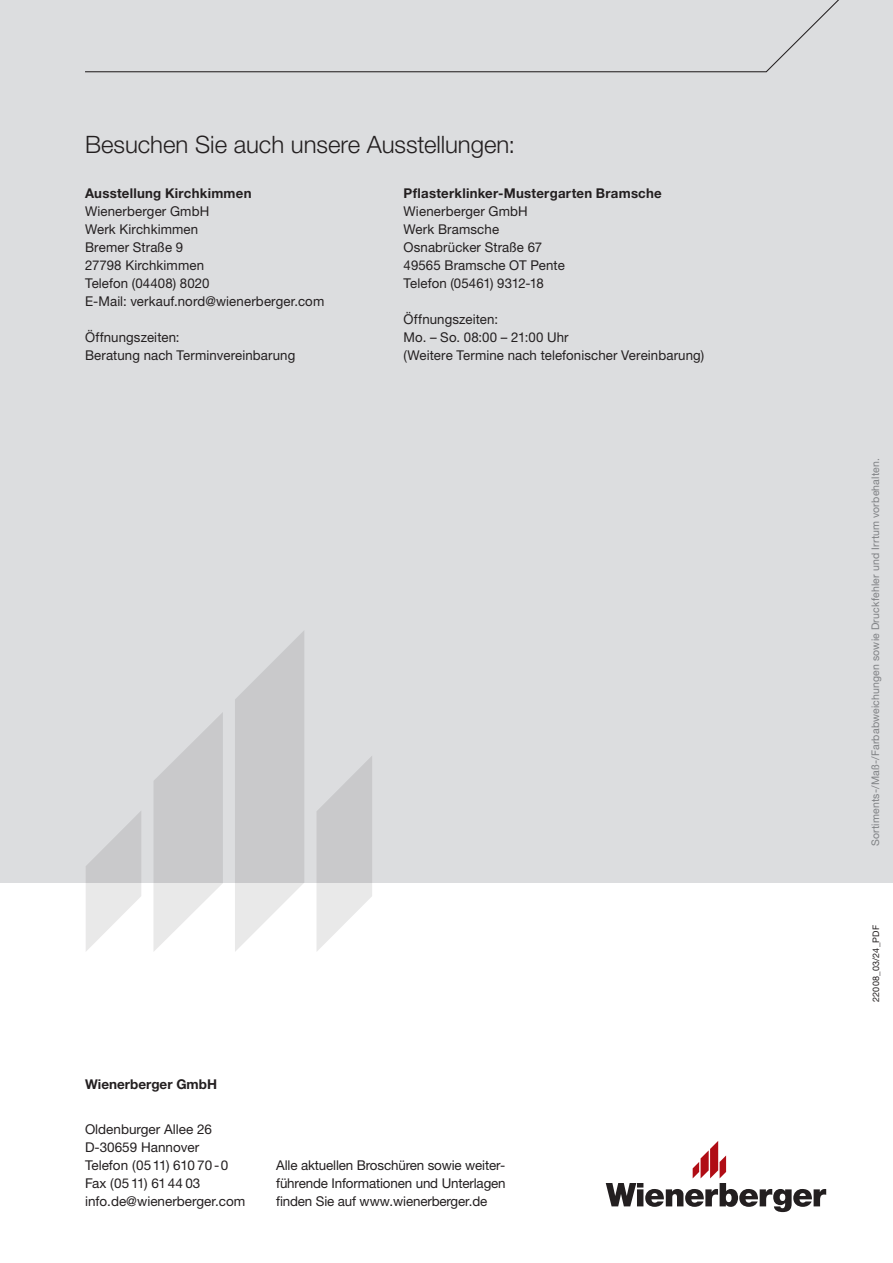
<style>
.page{position:relative;width:893px;height:1263px;background:#fff}
.page>*{position:absolute;margin:0;border:0;box-sizing:border-box;transform-origin:0 0}
.t1{font:300 24px "Helvetica Neue LTW1 G";color:#231f20}
.t2{font:13.5px/18px "Helvetica Neue LT Pro";letter-spacing:.01em;color:#231f20}
.t3{font:13.5px/18px "Helvetica Neue LTW1 G";color:#231f20}
.t4{font:700 13.5px "Helvetica Neue LT Pro";letter-spacing:.02em;color:#231f20}
.t5{font:700 13.5px "Helvetica Neue LTW1 G";color:#231f20}
.t6{font:10.5px "Helvetica Neue LTW1 G";letter-spacing:.02em;color:#808285}
.t7{font:9px "Helvetica Neue LT Pro";letter-spacing:.02em;color:#231f20}
</style>
<div class="page">
<div style="left:0;top:0;width:893px;height:882px;background:#dcdddf"></div>
<svg style="left:316px;top:756px;width:56px;height:195px"></svg>
<svg style="left:86px;top:811px;width:55px;height:140px"></svg>
<svg style="left:153px;top:712px;width:70px;height:239px"></svg>
<svg style="left:235px;top:631px;width:69px;height:320px"></svg>
<svg style="left:606px;top:1141px;width:220px;height:71px"></svg>
<svg style="left:85px;top:0;width:754px;height:73px"></svg>
<h1 class="t1" style="left:85px;top:130px;width:432px">Besuchen Sie auch unsere Ausstellungen:</h1>
<p class="t4" style="left:85px;top:185px;width:168px">Ausstellung Kirchkimmen</p>
<p class="t2" style="left:85px;top:202px;width:241px">Wienerberger GmbH<br>Werk Kirchkimmen<br>Bremer Straße 9<br>27798 Kirchkimmen<br>Telefon (04408) 8020<br>E-Mail: verkauf.nord@wienerberger.com</p>
<p class="t2" style="left:85px;top:328px;width:212px">Öffnungszeiten:<br>Beratung nach Terminvereinbarung</p>
<p class="t4" style="left:404px;top:185px;width:260px">Pflasterklinker-Mustergarten Bramsche</p>
<p class="t2" style="left:404px;top:202px;width:163px">Wienerberger GmbH<br>Werk Bramsche<br>Osnabrücker Straße 67<br>49565 Bramsche OT Pente<br>Telefon (05461) 9312-18</p>
<p class="t2" style="left:404px;top:310px;width:302px">Öffnungszeiten:<br>Mo. – So. 08:00 – 21:00 Uhr<br>(Weitere Termine nach telefonischer Vereinbarung)</p>
<p class="t5" style="left:85px;top:1076px;width:134px">Wienerberger GmbH</p>
<p class="t3" style="left:85px;top:1120px;width:162px">Oldenburger Allee 26<br>D-30659 Hannover<br>Telefon (05 11) 610 70 -0<br>Fax (05 11) 61 44 03 info.de@wienerberger.com</p>
<p class="t3" style="left:276px;top:1156px;width:231px;text-align:justify">Alle aktuellen Broschüren sowie weiter&shy;führende Informationen und Unterlagen finden Sie auf www.wienerberger.de</p>
<p class="t6" style="left:869px;top:846px;width:390px;rotate:-90deg">Sortiments-/Maß-/Farbabweichungen sowie Druckfehler und Irrtum vorbehalten.</p>
<p class="t7" style="left:871px;top:1002px;width:79px;rotate:-90deg">22008_03/24_PDF</p>
</div>
